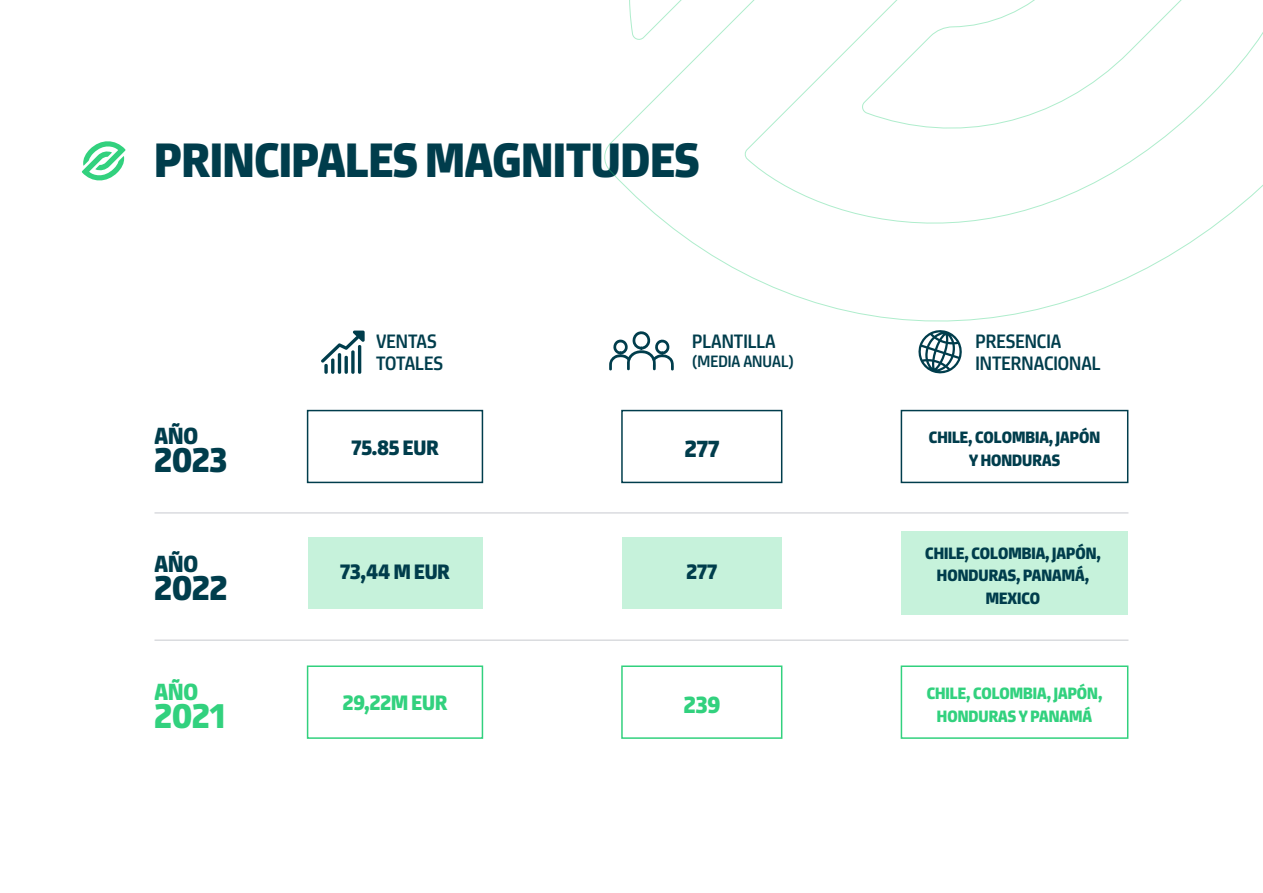
<style>
.page{position:relative;width:1263px;height:893px;background:#fff}
.page>*{position:absolute;margin:0;border:0;box-sizing:border-box;transform-origin:0 0}
.t1{font:900 48.6px "Expose";color:#003d4c}
.t2{font:900 34.5px "Expose";color:#003d4c}
.t3{font:900 34.5px "Expose";color:#32d17e}
.t4{font:900 23.55px "Expose";color:#003d4c}
.t5{font:900 23.55px "Expose";color:#32d17e}
.t6{font:900 21px "Expose";color:#003d4c}
.t7{font:900 21px "Expose";color:#32d17e}
.t8{font:500 19.5px/22.5px "Expose";color:#003d4c}
.t9{font:900 16.5px/22.5px "Expose";color:#003d4c;text-align:center}
.t10{font:900 16.5px/22.5px "Expose";color:#32d17e;text-align:center}
.t11{font:500 16.5px "Expose";color:#003d4c}
</style>
<div class="page">
<svg style="left:82px;top:141px;width:44px;height:40px"></svg>
<hr style="left:154px;top:513px;width:974px;height:1px;background:#c7c9cf">
<hr style="left:154px;top:640px;width:974px;height:1px;background:#c7c9cf">
<div style="left:308px;top:537px;width:174px;height:72px;background:#c6f2db"></div>
<div style="left:307px;top:665px;width:176px;height:74px;border:2px solid #32d17e"></div>
<div style="left:622px;top:537px;width:160px;height:72px;background:#c6f2db"></div>
<div style="left:621px;top:665px;width:161px;height:74px;border:2px solid #32d17e"></div>
<div style="left:901px;top:665px;width:227px;height:74px;border:2px solid #32d17e"></div>
<div style="left:901px;top:532px;width:227px;height:83px;background:#c6f2db"></div>
<svg style="left:918px;top:330px;width:44px;height:44px"></svg>
<svg style="left:321px;top:331px;width:44px;height:43px"></svg>
<svg style="left:609px;top:331px;width:65px;height:40px"></svg>
<svg style="left:604px;top:0;width:659px;height:322px"></svg>
<div style="left:307px;top:410px;width:176px;height:73px;border:2px solid #003d4c"></div>
<div style="left:621px;top:410px;width:161px;height:73px;border:2px solid #003d4c"></div>
<div style="left:901px;top:410px;width:227px;height:73px;border:2px solid #003d4c"></div>
<h1 class="t1" style="left:154px;top:129px;width:546px">PRINCIPALES MAGNITUDES</h1>
<h3 class="t4" style="left:154px;top:421px;width:45px">AÑO</h3>
<h2 class="t2" style="left:154px;top:438px;width:74px">2023</h2>
<h3 class="t4" style="left:154px;top:548px;width:45px">AÑO</h3>
<h2 class="t2" style="left:154px;top:565px;width:74px">2022</h2>
<h3 class="t5" style="left:154px;top:676px;width:45px">AÑO</h3>
<h2 class="t3" style="left:154px;top:694px;width:72px">2021</h2>
<p class="t8" style="left:376px;top:330px;width:68px">VENTAS<br>TOTALES</p>
<p class="t8" style="left:975px;top:330px;width:127px">PRESENCIA<br>INTERNACIONAL</p>
<p class="t8" style="left:692px;top:330px;width:85px">PLANTILLA</p>
<p class="t11" style="left:692px;top:351px;width:103px">(MEDIA ANUAL)</p>
<p class="t6" style="left:351px;top:434px;width:89px">75.85 EUR</p>
<h3 class="t4" style="left:685px;top:434px;width:36px">277</h3>
<p class="t6" style="left:340px;top:558px;width:111px">73,44 M EUR</p>
<p class="t6" style="left:686px;top:558px;width:32px">277</p>
<p class="t7" style="left:343px;top:689px;width:106px">29,22M EUR</p>
<h3 class="t5" style="left:684px;top:689px;width:38px">239</h3>
<p class="t9" style="left:929px;top:426px;width:173px">CHILE, COLOMBIA, JAPÓN<br>Y HONDURAS</p>
<p class="t9" style="left:925px;top:542px;width:177px">CHILE, COLOMBIA, JAPÓN,<br>HONDURAS, PANAMÁ,<br>MEXICO</p>
<p class="t10" style="left:927px;top:682px;width:177px">CHILE, COLOMBIA, JAPÓN,<br>HONDURAS Y PANAMÁ</p>
</div>
